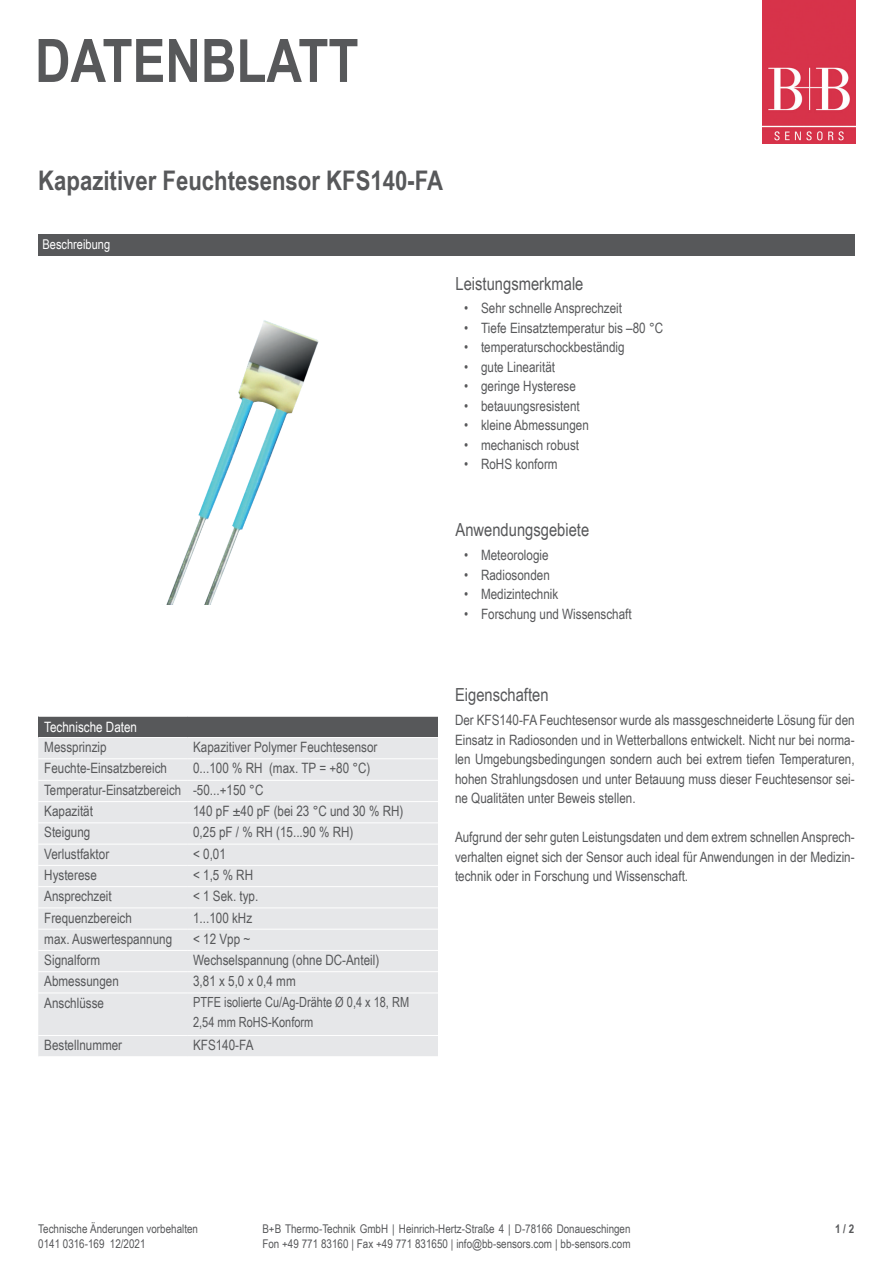
<style>
.page{position:relative;width:893px;height:1263px;background:#fff}
.page>*{position:absolute;margin:0;border:0;box-sizing:border-box;transform-origin:0 0}
.t1{font:700 60px "Arial Narrow";color:#57585a}
.t2{font:700 27px "Arial Narrow";color:#57585a}
.t3{font:18px "Arial Narrow";color:#57585a}
.t4{font:14.25px/19.5px "Arial Narrow";color:#57585a;text-align:justify}
.t5{font:14.25px "Arial Narrow";color:#fff}
.t6{font:13.95px/19.5px "Arial Narrow";color:#57585a;scale:.96 1}
.t7{font:13.5px "Arial Narrow";color:#fff}
.t8{font:12px/15px "Arial Narrow";color:#57585a}
.t9{font:700 12px "Arial Narrow";color:#57585a}
</style>
<div class="page">
<div style="left:38px;top:234px;width:817px;height:21px;background:#57585a"></div>
<img style="left:166px;top:320px;width:153px;height:285px">
<div style="left:38px;top:716px;width:400px;height:21px;background:#57585a"></div>
<div style="left:38px;top:738px;width:400px;height:318px;background:#e6e7e9"></div>
<hr style="left:38px;top:716px;width:149px;height:1px;background:#fff">
<hr style="left:187px;top:716px;width:251px;height:1px;background:#fff">
<hr style="left:38px;top:758px;width:149px;height:1px;background:#fff">
<hr style="left:187px;top:758px;width:251px;height:1px;background:#fff">
<hr style="left:38px;top:780px;width:149px;height:1px;background:#fff">
<hr style="left:187px;top:780px;width:251px;height:1px;background:#fff">
<hr style="left:38px;top:801px;width:149px;height:1px;background:#fff">
<hr style="left:187px;top:801px;width:251px;height:1px;background:#fff">
<hr style="left:38px;top:822px;width:149px;height:1px;background:#fff">
<hr style="left:187px;top:822px;width:251px;height:1px;background:#fff">
<hr style="left:38px;top:844px;width:149px;height:1px;background:#fff">
<hr style="left:187px;top:844px;width:251px;height:1px;background:#fff">
<hr style="left:38px;top:865px;width:149px;height:1px;background:#fff">
<hr style="left:187px;top:865px;width:251px;height:1px;background:#fff">
<hr style="left:38px;top:886px;width:149px;height:1px;background:#fff">
<hr style="left:187px;top:886px;width:251px;height:1px;background:#fff">
<hr style="left:38px;top:907px;width:149px;height:1px;background:#fff">
<hr style="left:187px;top:907px;width:251px;height:1px;background:#fff">
<hr style="left:38px;top:929px;width:149px;height:1px;background:#fff">
<hr style="left:187px;top:929px;width:251px;height:1px;background:#fff">
<hr style="left:38px;top:950px;width:149px;height:1px;background:#fff">
<hr style="left:187px;top:950px;width:251px;height:1px;background:#fff">
<hr style="left:38px;top:971px;width:149px;height:1px;background:#fff">
<hr style="left:187px;top:971px;width:251px;height:1px;background:#fff">
<hr style="left:38px;top:992px;width:149px;height:1px;background:#fff">
<hr style="left:187px;top:992px;width:251px;height:1px;background:#fff">
<hr style="left:38px;top:1035px;width:149px;height:1px;background:#fff">
<hr style="left:187px;top:1035px;width:251px;height:1px;background:#fff">
<img style="left:762px;top:0;width:94px;height:143px">
<h1 class="t1" style="left:35px;top:15px;width:325px">DATENBLATT</h1>
<h2 class="t2" style="left:38px;top:160px;width:406px">Kapazitiver Feuchtesensor KFS140-FA</h2>
<p class="t7" style="left:43px;top:235px;width:69px">Beschreibung</p>
<p class="t5" style="left:44px;top:717px;width:94px">Technische Daten</p>
<p class="t4" style="left:44px;top:737px;width:64px">Messprinzip</p>
<p class="t4" style="left:193px;top:737px;width:186px">Kapazitiver Polymer Feuchtesensor</p>
<p class="t4" style="left:44px;top:758px;width:124px">Feuchte-Einsatzbereich</p>
<p class="t4" style="left:44px;top:757px;width:328px;line-height:21.5px;text-align:left;text-indent:149px">0...100 % RH (max. TP = +80 °C)<br>Temperatur-Einsatzbereich -50...+150 °C<br>Kapazität</p>
<p class="t4" style="left:193px;top:801px;width:212px">140 pF ±40 pF (bei 23 °C und 30 % RH)</p>
<p class="t4" style="left:44px;top:822px;width:48px">Steigung</p>
<p class="t4" style="left:193px;top:822px;width:162px">0,25 pF / % RH (15...90 % RH)</p>
<p class="t4" style="left:44px;top:843px;width:66px">Verlustfaktor</p>
<p class="t4" style="left:193px;top:843px;width:34px">&lt; 0,01</p>
<p class="t4" style="left:44px;top:865px;width:54px">Hysterese</p>
<p class="t4" style="left:193px;top:865px;width:62px">&lt; 1,5 % RH</p>
<p class="t4" style="left:44px;top:886px;width:69px">Ansprechzeit</p>
<p class="t4" style="left:193px;top:886px;width:67px">&lt; 1 Sek. typ.</p>
<p class="t4" style="left:44px;top:907px;width:89px">Frequenzbereich</p>
<p class="t4" style="left:193px;top:907px;width:61px">1...100 kHz</p>
<p class="t4" style="left:44px;top:928px;width:129px">max. Auswertespannung</p>
<p class="t4" style="left:193px;top:928px;width:59px">&lt; 12 Vpp ~</p>
<p class="t4" style="left:44px;top:950px;width:57px">Signalform</p>
<p class="t4" style="left:193px;top:950px;width:188px">Wechselspannung (ohne DC-Anteil)</p>
<p class="t4" style="left:44px;top:971px;width:76px">Abmessungen</p>
<p class="t4" style="left:193px;top:971px;width:104px">3,81 x 5,0 x 0,4 mm</p>
<p class="t4" style="left:44px;top:992px;width:61px">Anschlüsse</p>
<p class="t6" style="left:193px;top:992px;width:227px">PTFE isolierte Cu/Ag-Drähte Ø 0,4 x 18, RM<br>2,54 mm RoHS-Konform</p>
<p class="t4" style="left:44px;top:1035px;width:79px">Bestellnummer</p>
<p class="t4" style="left:193px;top:1035px;width:62px">KFS140-FA</p>
<p class="t3" style="left:455px;top:270px;width:129px">Leistungsmerkmale</p>
<p class="t4" style="left:464px;top:298px;width:159px">• Sehr schnelle Ansprechzeit</p>
<p class="t4" style="left:464px;top:317px;width:201px">• Tiefe Einsatztemperatur bis –80 °C</p>
<p class="t4" style="left:464px;top:337px;width:162px">• temperaturschockbeständig</p>
<p class="t4" style="left:464px;top:356px;width:93px">• gute Linearität</p>
<p class="t4" style="left:464px;top:376px;width:113px">• geringe Hysterese</p>
<p class="t4" style="left:464px;top:395px;width:117px">• betauungsresistent</p>
<p class="t4" style="left:464px;top:415px;width:126px">• kleine Abmessungen</p>
<p class="t4" style="left:464px;top:434px;width:117px">• mechanisch robust</p>
<p class="t4" style="left:464px;top:454px;width:95px">• RoHS konform</p>
<p class="t3" style="left:455px;top:517px;width:135px">Anwendungsgebiete</p>
<p class="t4" style="left:464px;top:545px;width:86px">• Meteorologie</p>
<p class="t4" style="left:464px;top:564px;width:87px">• Radiosonden</p>
<p class="t4" style="left:464px;top:584px;width:96px">• Medizintechnik</p>
<p class="t4" style="left:464px;top:603px;width:169px">• Forschung und Wissenschaft</p>
<p class="t3" style="left:455px;top:682px;width:95px">Eigenschaften</p>
<p class="t4" style="left:455px;top:710px;width:401px">Der KFS140-FA Feuchtesensor wurde als massgeschneiderte Lösung für den Einsatz in Radiosonden und in Wetterballons entwickelt. Nicht nur bei norma&shy;len Umgebungsbedingungen sondern auch bei extrem tiefen Temperaturen, hohen Strahlungsdosen und unter Betauung muss dieser Feuchtesensor sei&shy;ne Qualitäten unter Beweis stellen.</p>
<p class="t4" style="left:455px;top:827px;width:401px">Aufgrund der sehr guten Leistungsdaten und dem extrem schnellen Ansprech&shy;verhalten eignet sich der Sensor auch ideal für Anwendungen in der Medizin&shy;technik oder in Forschung und Wissenschaft.</p>
<p class="t8" style="left:38px;top:1221px;width:161px">Technische Änderungen vorbehalten<br>0141 0316-169 12/2021</p>
<p class="t8" style="left:262px;top:1220px;width:370px">B+B Thermo-Technik GmbH | Heinrich-Hertz-Straße 4 | D-78166 Donaueschingen<br>Fon +49 771 83160 | Fax +49 771 831650 | info@bb-sensors.com | bb-sensors.com</p>
<p class="t9" style="left:835px;top:1220px;width:21px">1 / 2</p>
</div>
